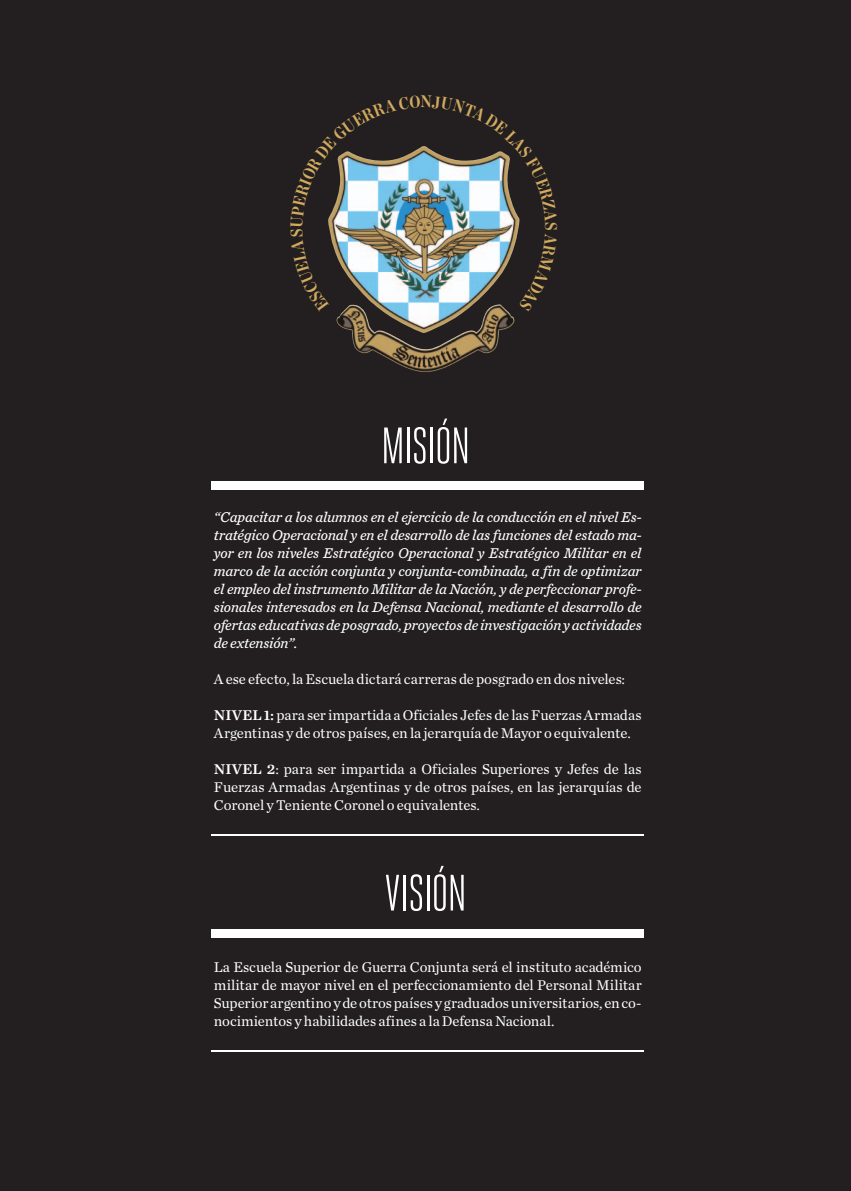
<style>
.page{position:relative;width:851px;height:1191px;background:#fff}
.page>*{position:absolute;margin:0;border:0;box-sizing:border-box;transform-origin:0 0}
.t1{font:51px "Heroic Condensed";letter-spacing:-.02em;color:#fff}
.t2{font:14.85px/18px "Chronicle Text G1";letter-spacing:-.005em;color:#fff;text-align:justify}
.t3{font:italic 14.85px/18px "Chronicle Text G4";letter-spacing:-.01em;color:#fff;text-align:justify}
.s1{font-family:"Chronicle Text G1 Semi"}
</style>
<div class="page">
<div style="left:0;top:0;width:850px;height:1191px;background:#231f20"></div>
<img style="left:336px;top:312px;width:179px;height:60px">
<div style="left:212px;top:482px;width:432px;height:8px;background:#fff"></div>
<hr style="left:212px;top:834px;width:432px;height:2px;background:#fff">
<hr style="left:212px;top:1050px;width:432px;height:2px;background:#fff">
<div style="left:212px;top:929px;width:432px;height:9px;background:#fff"></div>
<img style="left:328px;top:146px;width:192px;height:166px">
<h1 class="t1" style="left:381px;top:418px;width:91px">MISIÓN</h1>
<p class="t3" style="left:214px;top:507px;width:429px">“Capacitar a los alumnos en el ejercicio de la conducción en el nivel Es&shy;tratégico Operacional y en el desarrollo de las funciones del estado ma&shy;yor en los niveles Estratégico Operacional y Estratégico Militar en el marco de la acción conjunta y conjunta-combinada, a fin de optimizar el empleo del instrumento Militar de la Nación, y de perfeccionar profe&shy;sionales interesados en la Defensa Nacional, mediante el desarrollo de ofertas educativas de posgrado, proyectos de investigación y actividades de extensión”.</p>
<p class="t2" style="left:214px;top:669px;width:413px">A ese efecto, la Escuela dictará carreras de posgrado en dos niveles:</p>
<p class="t2" style="left:214px;top:705px;width:429px"><span class="s1">NIVEL 1:</span> para ser impartida a Oficiales Jefes de las Fuerzas Armadas<br>Argentinas y de otros países, en la jerarquía de Mayor o equivalente.</p>
<p class="t2" style="left:214px;top:759px;width:429px"><span class="s1">NIVEL 2</span>: para ser impartida a Oficiales Superiores y Jefes de las Fuerzas Armadas Argentinas y de otros países, en las jerarquías de Coronel y Teniente Coronel o equivalentes.</p>
<h1 class="t1" style="left:384px;top:865px;width:84px">VISIÓN</h1>
<p class="t2" style="left:214px;top:957px;width:429px">La Escuela Superior de Guerra Conjunta será el instituto académico militar de mayor nivel en el perfeccionamiento del Personal Militar Superior argentino y de otros países y graduados universitarios, en co&shy;nocimientos y habilidades afines a la Defensa Nacional.</p>
</div>
